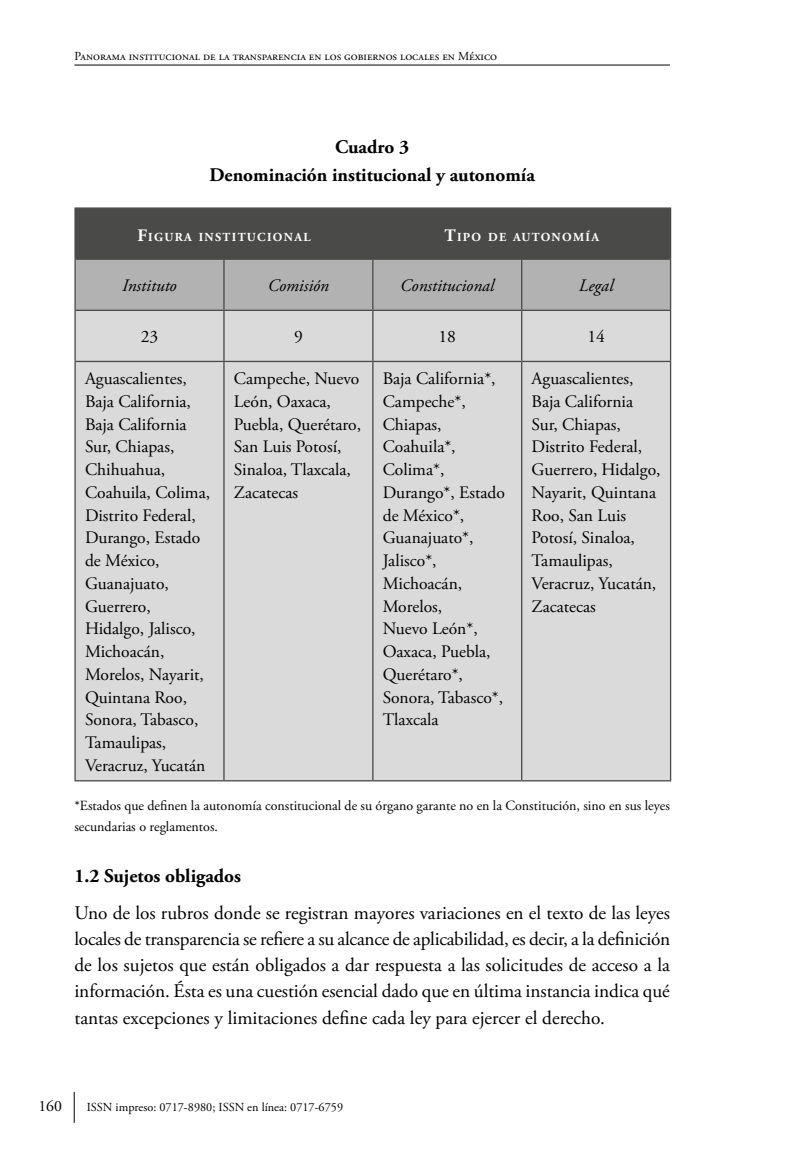
<style>
.page{position:relative;width:794px;height:1166px;background:#fff}
.page>*{position:absolute;margin:0;border:0;box-sizing:border-box;transform-origin:0 0}
.t1{font:19.25px/26.2px "Adobe Garamond Pro";letter-spacing:-.005em;color:#000;text-align:justify}
.t2{font:700 19.25px/27.7px "Adobe Garamond Pro";color:#000;text-align:center}
.t3{font:17.5px/22.8px "Adobe Garamond Pro";letter-spacing:-.005em;color:#000}
.t4{font:italic 17.5px "Adobe Garamond Pro";color:#000}
.t5{font:15.75px "Adobe Garamond Pro";color:#000}
.t6{font:14px/21px "Adobe Garamond Pro";color:#000}
.t7{font:12.25px "Adobe Garamond Pro";color:#000}
.t8{font:700 12.25px "Adobe Garamond Pro";letter-spacing:.105em;color:#fff}
.s1{font-size:17.5px}
</style>
<div class="page">
<hr style="left:74px;top:1092px;width:1px;height:31px;background:#000">
<hr style="left:74px;top:65px;width:596px;height:1px;background:#000">
<svg style="left:76px;top:209px;width:594px;height:101px;background:#7d7d7c"></svg>
<div style="left:76px;top:311px;width:594px;height:469px;background:#dadada"></div>
<hr style="left:74px;top:207px;width:150px;height:2px;background:#4a4a49">
<hr style="left:74px;top:209px;width:2px;height:50px;background:#4a4a49">
<hr style="left:224px;top:207px;width:149px;height:2px;background:#4a4a49">
<hr style="left:373px;top:207px;width:149px;height:2px;background:#4a4a49">
<hr style="left:372px;top:209px;width:1px;height:50px;background:#4a4a49">
<hr style="left:522px;top:207px;width:149px;height:2px;background:#4a4a49">
<hr style="left:670px;top:209px;width:1px;height:50px;background:#4a4a49">
<hr style="left:74px;top:259px;width:150px;height:1px;background:#4a4a49">
<hr style="left:74px;top:260px;width:2px;height:50px;background:#4a4a49">
<hr style="left:224px;top:259px;width:149px;height:1px;background:#4a4a49">
<hr style="left:223px;top:260px;width:2px;height:50px;background:#4a4a49">
<hr style="left:373px;top:259px;width:149px;height:1px;background:#4a4a49">
<hr style="left:372px;top:260px;width:1px;height:50px;background:#4a4a49">
<hr style="left:522px;top:259px;width:149px;height:1px;background:#4a4a49">
<hr style="left:521px;top:260px;width:1px;height:50px;background:#4a4a49">
<hr style="left:670px;top:260px;width:1px;height:50px;background:#4a4a49">
<hr style="left:74px;top:310px;width:150px;height:1px;background:#4a4a49">
<hr style="left:74px;top:311px;width:2px;height:50px;background:#4a4a49">
<hr style="left:224px;top:310px;width:149px;height:1px;background:#4a4a49">
<hr style="left:223px;top:311px;width:2px;height:50px;background:#4a4a49">
<hr style="left:373px;top:310px;width:149px;height:1px;background:#4a4a49">
<hr style="left:372px;top:311px;width:1px;height:50px;background:#4a4a49">
<hr style="left:522px;top:310px;width:149px;height:1px;background:#4a4a49">
<hr style="left:521px;top:311px;width:1px;height:50px;background:#4a4a49">
<hr style="left:670px;top:311px;width:1px;height:50px;background:#4a4a49">
<hr style="left:74px;top:361px;width:150px;height:1px;background:#4a4a49">
<hr style="left:74px;top:362px;width:2px;height:418px;background:#4a4a49">
<hr style="left:224px;top:361px;width:149px;height:1px;background:#4a4a49">
<hr style="left:223px;top:362px;width:2px;height:418px;background:#4a4a49">
<hr style="left:373px;top:361px;width:149px;height:1px;background:#4a4a49">
<hr style="left:372px;top:362px;width:1px;height:418px;background:#4a4a49">
<hr style="left:522px;top:361px;width:149px;height:1px;background:#4a4a49">
<hr style="left:521px;top:362px;width:1px;height:418px;background:#4a4a49">
<hr style="left:670px;top:362px;width:1px;height:418px;background:#4a4a49">
<hr style="left:74px;top:780px;width:150px;height:1px;background:#4a4a49">
<hr style="left:224px;top:780px;width:149px;height:1px;background:#4a4a49">
<hr style="left:373px;top:780px;width:149px;height:1px;background:#4a4a49">
<hr style="left:522px;top:780px;width:149px;height:1px;background:#4a4a49">
<p class="t7" style="left:74px;top:49px;width:424px">Panorama institucional de la transparencia en los gobiernos locales en México</p>
<p class="t2" style="left:209px;top:133px;width:327px">Cuadro 3<br>Denominación institucional y autonomía</p>
<p class="t8" style="left:137px;top:229px;width:175px"><span class="s1">F</span>IGURA INSTITUCIONAL</p>
<p class="t8" style="left:444px;top:229px;width:156px"><span class="s1">T</span>IPO DE AUTONOMÍA</p>
<p class="t4" style="left:122px;top:275px;width:56px">Instituto</p>
<p class="t4" style="left:268px;top:275px;width:63px">Comisión</p>
<p class="t4" style="left:400px;top:275px;width:95px">Constitucional</p>
<p class="t4" style="left:579px;top:275px;width:36px">Legal</p>
<p class="t3" style="left:141px;top:326px;width:19px">23</p>
<p class="t3" style="left:294px;top:326px;width:10px">9</p>
<p class="t3" style="left:438px;top:326px;width:19px">18</p>
<p class="t3" style="left:587px;top:326px;width:19px">14</p>
<p class="t3" style="left:85px;top:368px;width:127px">Aguascalientes,<br>Baja California,<br>Baja California<br>Sur, Chiapas,<br>Chihuahua,<br>Coahuila, Colima,<br>Distrito Federal,<br>Durango, Estado de México,<br>Guanajuato,<br>Guerrero,<br>Hidalgo, Jalisco,<br>Michoacán,<br>Morelos, Nayarit,<br>Quintana Roo,<br>Sonora, Tabasco,<br>Tamaulipas,<br>Veracruz, Yucatán</p>
<p class="t3" style="left:234px;top:368px;width:129px">Campeche, Nuevo<br>León, Oaxaca,<br>Puebla, Querétaro,<br>San Luis Potosí,<br>Sinaloa, Tlaxcala,<br>Zacatecas</p>
<p class="t3" style="left:383px;top:368px;width:124px">Baja California*,<br>Campeche*,<br>Chiapas,<br>Coahuila*,<br>Colima*,<br>Durango*, Estado de México*,<br>Guanajuato*,<br>Jalisco*,<br>Michoacán,<br>Morelos,<br>Nuevo León*,<br>Oaxaca, Puebla,<br>Querétaro*,<br>Sonora, Tabasco*,<br>Tlaxcala</p>
<p class="t3" style="left:531px;top:368px;width:130px">Aguascalientes,<br>Baja California<br>Sur, Chiapas,<br>Distrito Federal,<br>Guerrero, Hidalgo,<br>Nayarit, Quintana<br>Roo, San Luis<br>Potosí, Sinaloa,<br>Tamaulipas,<br>Veracruz, Yucatán,<br>Zacatecas</p>
<p class="t6" style="left:74px;top:796px;width:597px">*Estados que definen la autonomía constitucional de su órgano garante no en la Constitución, sino en sus leyes secundarias o reglamentos.</p>
<p class="t2" style="left:74px;top:863px;width:168px">1.2 Sujetos obligados</p>
<p class="t1" style="left:74px;top:900px;width:597px">Uno de los rubros donde se registran mayores variaciones en el texto de las leyes locales de transparencia se refiere a su alcance de aplicabilidad, es decir, a la definición de los sujetos que están obligados a dar respuesta a las solicitudes de acceso a la información. Ésta es una cuestión esencial dado que en última instancia indica qué tantas excepciones y limitaciones define cada ley para ejercer el derecho.</p>
<p class="t5" style="left:38px;top:1097px;width:25px">160</p>
<p class="t7" style="left:87px;top:1100px;width:258px">ISSN impreso: 0717-8980; ISSN en línea: 0717-6759</p>
</div>
